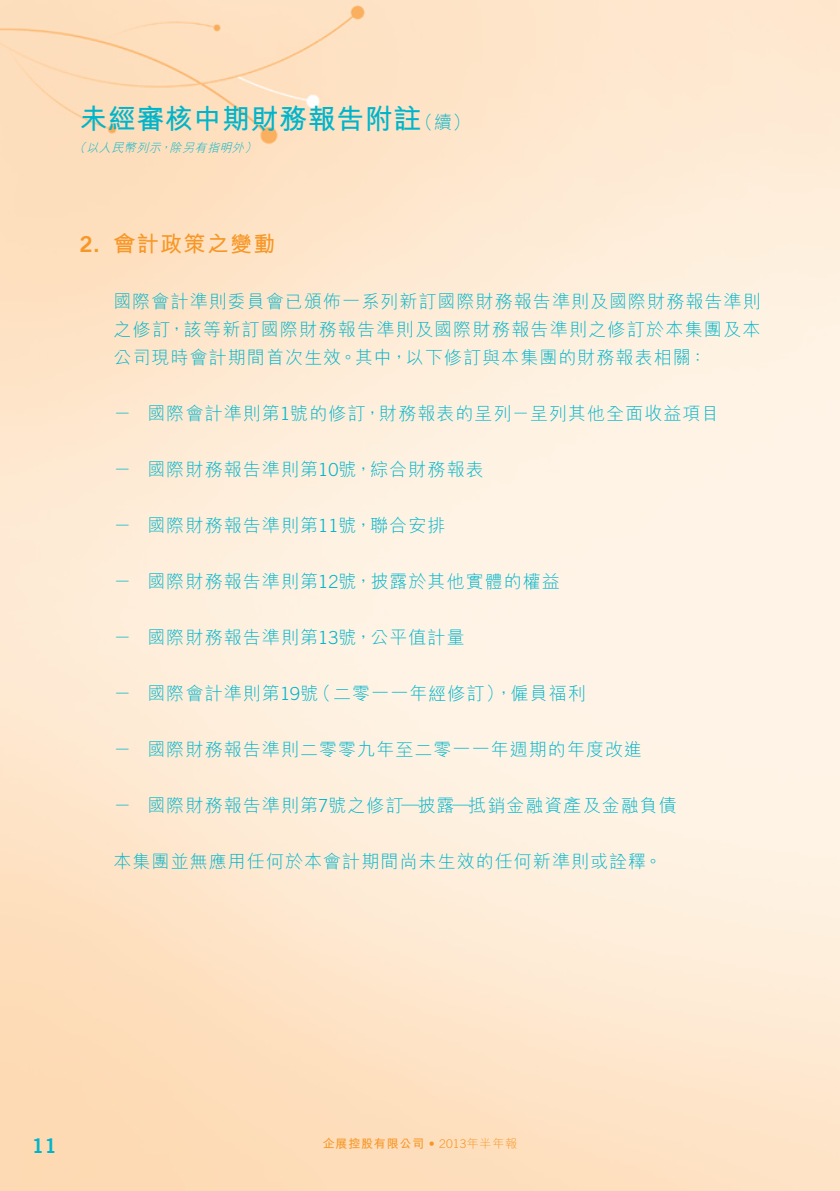
<style>
.page{position:relative;width:840px;height:1191px;background:#fff}
.page>*{position:absolute;margin:0;border:0;box-sizing:border-box;transform-origin:0 0}
.t1{font:700 28px "M Hei HK";letter-spacing:.02em;color:#00b5cb}
.Heading_1{font:700 22px "M Hei HK";letter-spacing:.06em;color:#f79727}
.Heading_1-2{font:22px "Trade Gothic LT Std Bd 2";color:#f79727}
.t2{font:20px "Trade Gothic LT Std Bd 2";color:#00b5cb}
.Body_Text{font:300 18px/28px "M Hei HK";letter-spacing:.06em;color:#00b5cb;text-align:justify}
.t3{font:700 12px "M Hei HK";letter-spacing:.065em;color:#f79727}
.t4{font:italic 300 12px "M Hei HK";color:#00b5cb}
.s1{font-family:"Trade Gothic LT Std"}
.s2{font-family:"Trade Gothic LT Std Bd 2";font-weight:400}
.s3{font-family:"Trade Gothic LT Std";font-weight:300}
.s4{font-weight:300}
</style>
<div class="page">
<img style="left:0;top:0;width:839px;height:1191px">
<p class="t1" style="left:79px;top:99px;width:343px">未經審核中期財務報告附註</p>
<p class="t4" style="left:244px;top:141px;width:17px">(</p>
<p class="Body_Text" style="left:415px;top:108px;width:57px">（續(</p>
<p class="t4" style="left:73px;top:141px;width:17px">（</p>
<p class="t4" style="left:86px;top:141px;width:79px">以人民幣列示</p>
<p class="t4" style="left:169px;top:141px;width:79px">除另有指明外</p>
<p class="t4" style="left:159px;top:141px;width:17px">，</p>
<p class="Heading_1-2" style="left:79px;top:231px;width:22px">2.</p>
<p class="Heading_1" style="left:113px;top:228px;width:163px">會計政策之變動</p>
<p class="Body_Text" style="left:113px;top:287px;width:648px">國際會計準則委員會已頒佈一系列新訂國際財務報告準則及國際財務報告準則之修訂，該等新訂國際財務報告準則及國際財務報告準則之修訂於本集團及本公司現時會計期間首次生效。其中，以下修訂與本集團的財務報表相關：</p>
<p class="Body_Text" style="left:147px;top:399px;width:573px">國際會計準則第<span class="s1">1</span>號的修訂，財務報表的呈列－呈列其他全面收益項目</p>
<p class="Body_Text" style="left:113px;top:399px;width:19px">－</p>
<p class="Body_Text" style="left:113px;top:455px;width:19px">－</p>
<p class="Body_Text" style="left:113px;top:511px;width:19px">－</p>
<p class="Body_Text" style="left:113px;top:567px;width:19px">－</p>
<p class="Body_Text" style="left:113px;top:623px;width:19px">－</p>
<p class="Body_Text" style="left:113px;top:679px;width:19px">－</p>
<p class="Body_Text" style="left:113px;top:735px;width:19px">－</p>
<p class="Body_Text" style="left:113px;top:791px;width:19px">－</p>
<p class="Body_Text" style="left:147px;top:455px;width:337px">國際財務報告準則第<span class="s1">10</span>號，綜合財務報表</p>
<p class="Body_Text" style="left:147px;top:511px;width:299px">國際財務報告準則第<span class="s1">11</span>號，聯合安排</p>
<p class="Body_Text" style="left:147px;top:567px;width:413px">國際財務報告準則第<span class="s1">12</span>號，披露於其他實體的權益</p>
<p class="Body_Text" style="left:147px;top:623px;width:318px">國際財務報告準則第<span class="s1">13</span>號，公平值計量</p>
<p class="Body_Text" style="left:313px;top:679px;width:274px">（二零一一年經修訂，）僱員福利</p>
<p class="Body_Text" style="left:147px;top:679px;width:172px">國際會計準則第<span class="s1">19</span>號</p>
<p class="Body_Text" style="left:147px;top:735px;width:496px">國際財務報告準則二零零九年至二零一一年週期的年度改進</p>
<p class="Body_Text" style="left:147px;top:791px;width:530px">國際財務報告準則第<span class="s1">7</span>號之修訂—披露—抵銷金融資產及金融負債</p>
<p class="Body_Text" style="left:113px;top:847px;width:550px">本集團並無應用任何於本會計期間尚未生效的任何新準則或詮釋。</p>
<p class="t2" style="left:32px;top:1133px;width:27px">11</p>
<p class="t3" style="left:322px;top:1135px;width:196px">企展控股有限公司 <span class="s2">•</span> <span class="s3">2013</span><span class="s4">年半年報</span></p>
</div>
